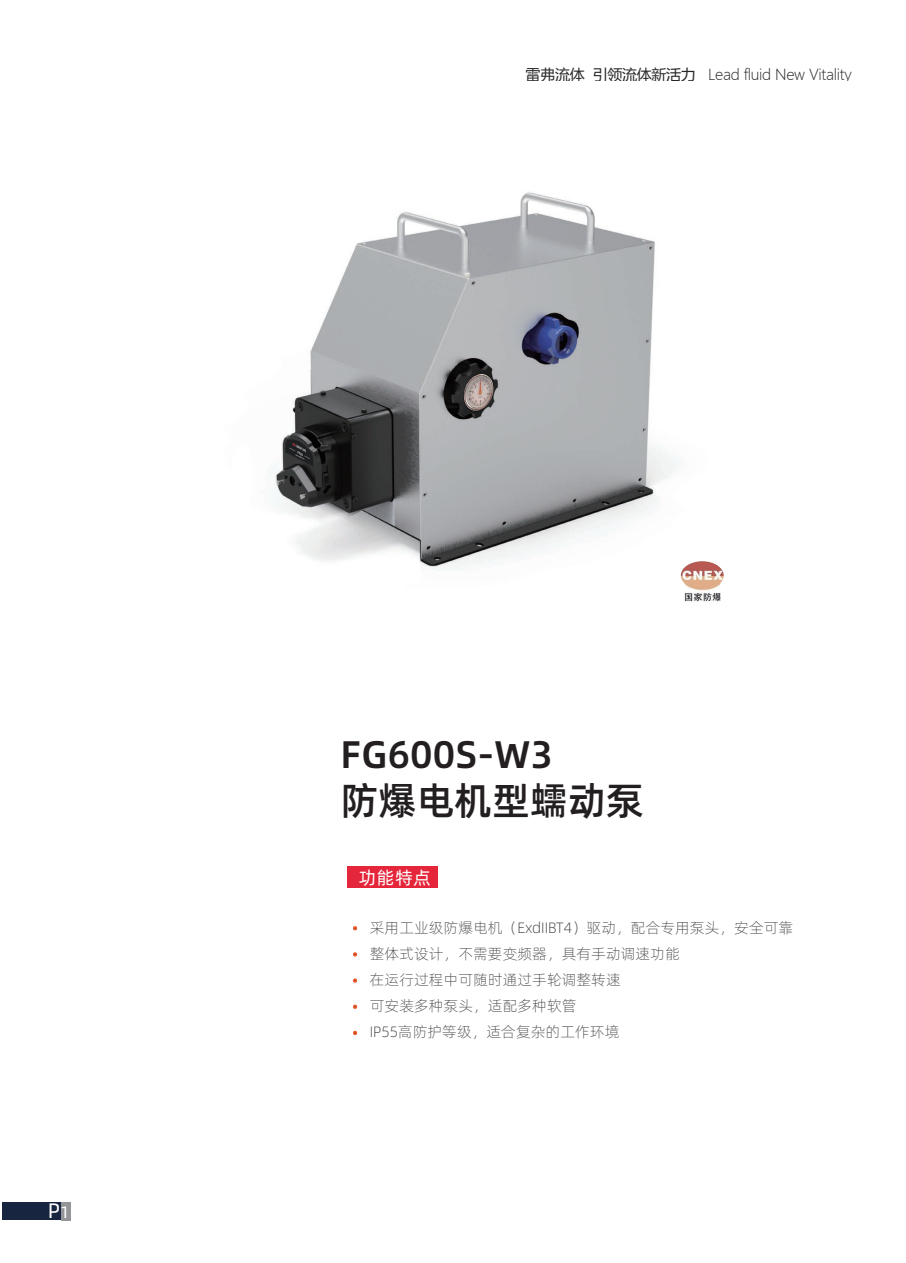
<style>
.page{position:relative;width:906px;height:1263px;background:#fff}
.page>*{position:absolute;margin:0;border:0;box-sizing:border-box;transform-origin:0 0}
.t1{font:38.55px/46.2px "Alibaba Pu Hui Ti M";color:#231f20}
.t2{font:21px "Alibaba Pu Hui Ti R";color:#fff}
.t3{font:18px "Alibaba Pu Hui Ti R";color:#fff}
.t4{font:15px "Alibaba Pu Hui Ti L";color:#3e3e3f}
.t5{font:15px "Microsoft Ya Hei UI Light";letter-spacing:-.02em;color:#262727}
.s1{font-size:16.5px}
.s2{font-family:"Microsoft Ya Hei UI"}
</style>
<div class="page">
<div style="left:347px;top:866px;width:91px;height:21px;background:#e52539"></div>
<svg style="left:353px;top:926px;width:4px;height:4px"></svg>
<svg style="left:353px;top:952px;width:4px;height:4px"></svg>
<svg style="left:353px;top:978px;width:4px;height:5px"></svg>
<svg style="left:353px;top:1005px;width:4px;height:4px"></svg>
<svg style="left:353px;top:1031px;width:4px;height:4px"></svg>
<div style="left:2px;top:1202px;width:69px;height:18px;background:#172541"></div>
<div style="left:61px;top:1202px;width:10px;height:18px;background:#939598"></div>
<img style="left:275px;top:192px;width:449px;height:410px">
<img style="left:681px;top:561px;width:42px;height:22px">
<h2 class="t2" style="left:48px;top:1195px;width:24px">P<span class="s1">1</span></h2>
<p class="t5" style="left:525px;top:65px;width:328px"><span class="s2">雷弗流体 引领流体新活力</span> Lead fluid New Vitality</p>
<h1 class="t1" style="left:340px;top:729px;width:305px">FG600S-W3<br>防爆电机型蠕动泵</h1>
<p class="t3" style="left:359px;top:864px;width:73px">功能特点</p>
<p class="t4" style="left:353px;top:916px;width:442px">• 采用工业级防爆电机（ExdIIBT4）驱动，配合专用泵头，安全可靠</p>
<p class="t4" style="left:353px;top:942px;width:328px">• 整体式设计，不需要变频器，具有手动调速功能</p>
<p class="t4" style="left:353px;top:968px;width:269px">• 在运行过程中可随时通过手轮调整转速</p>
<p class="t4" style="left:353px;top:995px;width:225px">• 可安装多种泵头，适配多种软管</p>
<p class="t4" style="left:353px;top:1021px;width:268px">• IP55高防护等级，适合复杂的工作环境</p>
</div>
